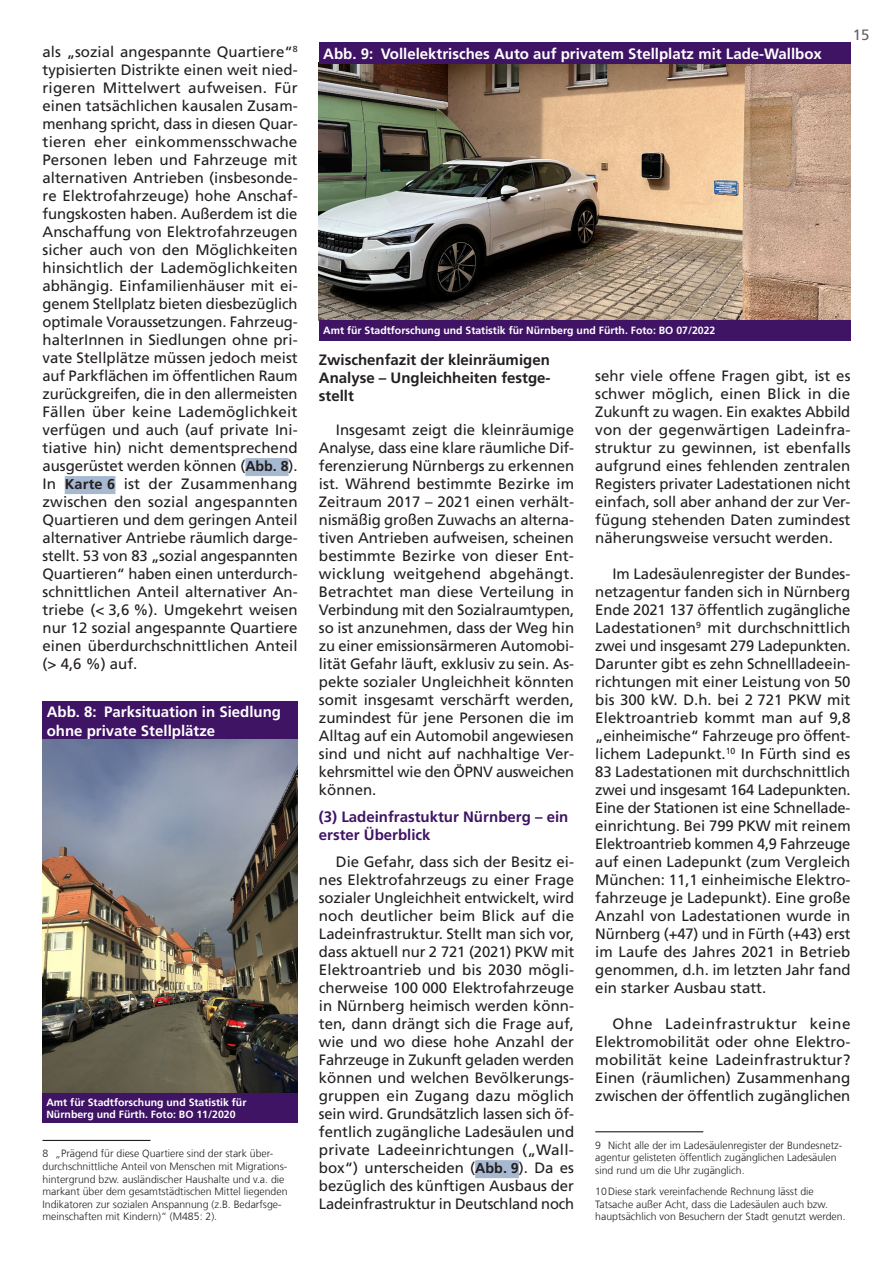
<style>
.page{position:relative;width:893px;height:1263px;background:#fff}
.page>*{position:absolute;margin:0;border:0;box-sizing:border-box;transform-origin:0 0}
._0_Text_Absatz__Stan{font:15px/18px "Frutiger LT Com";color:#231f20;text-align:justify}
.t1{font:700 15px/18.8px "Frutiger LT Com";color:#fff}
._1_Überschrift_Absat{font:700 15px/18px "Frutiger LT Com";color:#231f20;text-align:justify}
._1_Überschrift_Absat-2{font:700 15px/18px "Frutiger LT Com";color:#3f1464}
.t2{font:15px "Frutiger LT Com";color:#636366}
._2_1_Fußnoten__Stand{font:300 10.5px/12.6px "Frutiger LT Com";color:#231f20}
._3_4_Fußnote_Abbildu{font:700 10.5px/12.6px "Frutiger LT Com";color:#fff}
.s1{font-weight:700;font-size:14.25px}
</style>
<div class="page">
<div style="left:245px;top:458px;width:44px;height:18px;background:#a7b8d1"></div>
<div style="left:65px;top:476px;width:50px;height:18px;background:#a7b8d1"></div>
<hr style="left:43px;top:1140px;width:108px;height:1px;background:#231f20">
<div style="left:475px;top:1160px;width:44px;height:18px;background:#a7b8d1"></div>
<hr style="left:595px;top:1131px;width:108px;height:1px;background:#231f20">
<div style="left:43px;top:702px;width:255px;height:38px;background:#3f1464"></div>
<div style="left:42px;top:1093px;width:255px;height:30px;background:#3f1464"></div>
<img style="left:43px;top:739px;width:255px;height:354px">
<img style="left:319px;top:64px;width:531px;height:256px">
<div style="left:319px;top:320px;width:531px;height:21px;background:#3f1464"></div>
<div style="left:319px;top:43px;width:531px;height:21px;background:#3f1464"></div>
<p class="_0_Text_Absatz__Stan" style="left:43px;top:43px;width:257px">als „sozial angespannte Quartiere“<sup>8 </sup>typisierten Distrikte einen weit nied&shy;rigeren Mittelwert aufweisen. Für einen tatsächlichen kausalen Zusam&shy;menhang spricht, dass in diesen Quar&shy;tieren eher einkommensschwache Personen leben und Fahrzeuge mit alternativen Antrieben (insbesonde&shy;re Elektrofahrzeuge) hohe Anschaf&shy;fungskosten haben. Außerdem ist die Anschaffung von Elektrofahrzeugen sicher auch von den Möglichkeiten hinsichtlich der Lademöglichkeiten abhängig. Einfamilienhäuser mit ei&shy;genem Stellplatz bieten diesbezüglich optimale Voraussetzungen. Fahrzeug&shy;halterInnen in Siedlungen ohne pri&shy;vate Stellplätze müssen jedoch meist auf Parkflächen im öffentlichen Raum zurückgreifen, die in den allermeisten Fällen über keine Lademöglichkeit verfügen und auch (auf private Ini&shy;tiative hin) nicht dementsprechend ausgerüstet werden können (<span class="s1">Abb. 8</span>).<br>In <span class="s1">Karte 6</span> ist der Zusammenhang zwischen den sozial angespannten Quartieren und dem geringen Anteil alternativer Antriebe räumlich darge&shy;stellt. 53 von 83 „sozial angespannten Quartieren“ haben einen unterdurch&shy;schnittlichen Anteil alternativer An&shy;triebe (&lt; 3,6 %). Umgekehrt weisen nur 12 sozial angespannte Quartiere einen überdurchschnittlichen Anteil (&gt; 4,6 %) auf.</p>
<p class="t1" style="left:47px;top:702px;width:236px">Abb. 8: Parksituation in Siedlung ohne private Stellplätze</p>
<p class="_3_4_Fußnote_Abbildu" style="left:46px;top:1096px;width:202px">Amt für Stadtforschung und Statistik für<br>Nürnberg und Fürth. Foto: BO 11/2020</p>
<p class="_2_1_Fußnoten__Stand" style="left:43px;top:1147px;width:247px">8 „Prägend für diese Quartiere sind der stark über&shy;durchschnittliche Anteil von Menschen mit Migrations&shy;hintergrund bzw. ausländischer Haushalte und v.a. die markant über dem gesamtstädtischen Mittel liegenden Indikatoren zur sozialen Anspannung (z.B. Bedarfsge&shy;meinschaften mit Kindern)“ (M485: 2).</p>
<p class="t1" style="left:323px;top:44px;width:500px">Abb. 9: Vollelektrisches Auto auf privatem Stellplatz mit Lade-Wallbox</p>
<p class="t2" style="left:853px;top:25px;width:18px">15</p>
<p class="_3_4_Fußnote_Abbildu" style="left:323px;top:324px;width:394px">Amt für Stadtforschung und Statistik für Nürnberg und Fürth. Foto: BO 07/2022</p>
<p class="_1_Überschrift_Absat" style="left:319px;top:350px;width:233px">Zwischenfazit der kleinräumigen Analyse – Ungleichheiten festge&shy;stellt</p>
<p class="_0_Text_Absatz__Stan" style="left:319px;top:421px;width:257px;text-indent:17px">Insgesamt zeigt die kleinräumige Analyse, dass eine klare räumliche Dif&shy;ferenzierung Nürnbergs zu erkennen ist. Während bestimmte Bezirke im Zeitraum 2017 – 2021 einen verhält&shy;nismäßig großen Zuwachs an alterna&shy;tiven Antrieben aufweisen, scheinen bestimmte Bezirke von dieser Ent&shy;wicklung weitgehend abgehängt.<br>Betrachtet man diese Verteilung in Verbindung mit den Sozialraumtypen, so ist anzunehmen, dass der Weg hin zu einer emissionsärmeren Automobi&shy;lität Gefahr läuft, exklusiv zu sein. As&shy;pekte sozialer Ungleichheit könnten somit insgesamt verschärft werden, zumindest für jene Personen die im Alltag auf ein Automobil angewiesen sind und nicht auf nachhaltige Ver&shy;kehrsmittel wie den ÖPNV ausweichen können.</p>
<p class="_1_Überschrift_Absat-2" style="left:319px;top:807px;width:251px">(3) Ladeinfrastuktur Nürnberg – ein erster Überblick</p>
<p class="_0_Text_Absatz__Stan" style="left:319px;top:853px;width:257px;text-indent:17px">Die Gefahr, dass sich der Besitz ei&shy;nes Elektrofahrzeugs zu einer Frage sozialer Ungleichheit entwickelt, wird noch deutlicher beim Blick auf die Ladeinfrastruktur. Stellt man sich vor, dass aktuell nur 2 721 (2021) PKW mit Elektroantrieb und bis 2030 mögli&shy;cherweise 100 000 Elektrofahrzeuge in Nürnberg heimisch werden könn&shy;ten, dann drängt sich die Frage auf, wie und wo diese hohe Anzahl der Fahrzeuge in Zukunft geladen werden können und welchen Bevölkerungs&shy;gruppen ein Zugang dazu möglich sein wird. Grundsätzlich lassen sich öf&shy;fentlich zugängliche Ladesäulen und private Ladeeinrichtungen („Wall&shy;box“) unterscheiden (<span class="s1">Abb. 9</span>). Da es bezüglich des künftigen Ausbaus der Ladeinfrastruktur in Deutschland noch</p>
<p class="_0_Text_Absatz__Stan" style="left:595px;top:367px;width:257px">sehr viele offene Fragen gibt, ist es schwer möglich, einen Blick in die Zukunft zu wagen. Ein exaktes Abbild von der gegenwärtigen Ladeinfra&shy;struktur zu gewinnen, ist ebenfalls aufgrund eines fehlenden zentralen Registers privater Ladestationen nicht einfach, soll aber anhand der zur Ver&shy;fügung stehenden Daten zumindest näherungsweise versucht werden.</p>
<p class="_0_Text_Absatz__Stan" style="left:595px;top:565px;width:257px;text-indent:17px">Im Ladesäulenregister der Bundes&shy;netzagentur fanden sich in Nürnberg Ende 2021 137 öffentlich zugängliche Ladestationen<sup>9</sup> mit durchschnittlich zwei und insgesamt 279 Ladepunkten.<br>Darunter gibt es zehn Schnellladeein&shy;richtungen mit einer Leistung von 50 bis 300 kW. D.h. bei 2 721 PKW mit Elektroantrieb kommt man auf 9,8 „einheimische“ Fahrzeuge pro öffent&shy;lichem Ladepunkt.<sup>10</sup> In Fürth sind es 83 Ladestationen mit durchschnittlich zwei und insgesamt 164 Ladepunkten.<br>Eine der Stationen ist eine Schnellade&shy;einrichtung. Bei 799 PKW mit reinem Elektroantrieb kommen 4,9 Fahrzeuge auf einen Ladepunkt (zum Vergleich München: 11,1 einheimische Elektro&shy;fahrzeuge je Ladepunkt). Eine große Anzahl von Ladestationen wurde in Nürnberg (+47) und in Fürth (+43) erst im Laufe des Jahres 2021 in Betrieb genommen, d.h. im letzten Jahr fand ein starker Ausbau statt.</p>
<p class="_0_Text_Absatz__Stan" style="left:595px;top:1015px;width:257px;text-indent:17px">Ohne Ladeinfrastruktur keine Elektromobilität oder ohne Elektro&shy;mobilität keine Ladeinfrastruktur?<br>Einen (räumlichen) Zusammenhang zwischen der öffentlich zugänglichen</p>
<p class="_2_1_Fußnoten__Stand" style="left:595px;top:1139px;width:249px">9 Nicht alle der im Ladesäulenregister der Bundesnetz&shy;agentur gelisteten öffentlich zugänglichen Ladesäulen sind rund um die Uhr zugänglich.</p>
<p class="_2_1_Fußnoten__Stand" style="left:595px;top:1185px;width:252px">10Diese stark vereinfachende Rechnung lässt die<br>Tatsache außer Acht, dass die Ladesäulen auch bzw. hauptsächlich von Besuchern der Stadt genutzt werden.</p>
</div>
